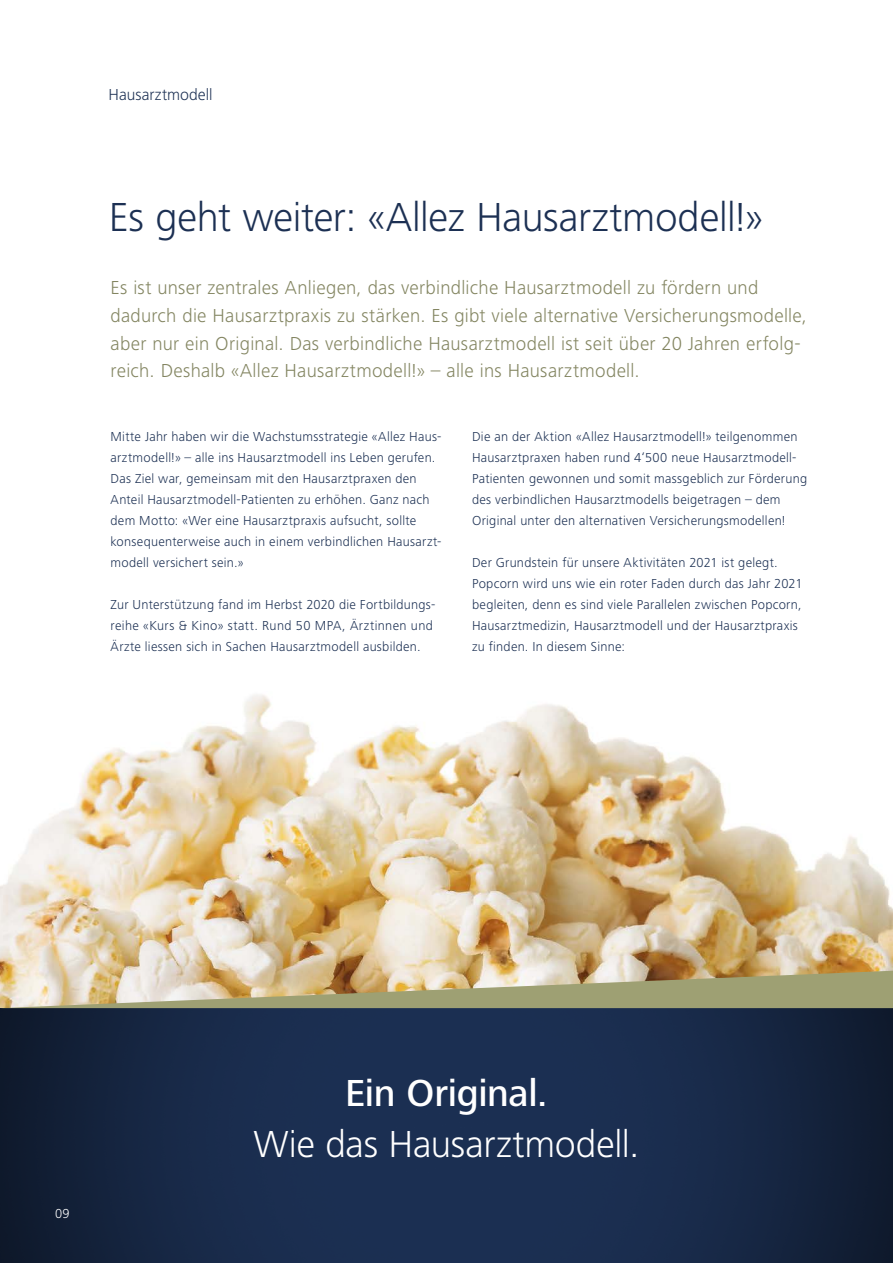
<style>
.page{position:relative;width:893px;height:1263px;background:#fff}
.page>*{position:absolute;margin:0;border:0;box-sizing:border-box;transform-origin:0 0}
.t1{font:300 42px "Frutiger Next LT";letter-spacing:-.01em;color:#1c3053}
.t2{font:300 39px "Frutiger Next LT";letter-spacing:-.01em;color:#fff}
.t3{font:500 39px "Frutiger Next LT";letter-spacing:-.01em;color:#fff}
.t4{font:300 19.5px/27.8px "Frutiger Next LT";letter-spacing:.01em;color:#838561}
.t5{font:300 16.5px "Frutiger Next LT";color:#1c3053}
.t6{font:300 13.5px/21px "Frutiger Next LT";letter-spacing:.02em;color:#1c3053}
.t7{font:300 13.5px "Frutiger Next LT";color:#fff}
</style>
<div class="page">
<img style="left:0;top:694px;width:893px;height:277px">
<svg style="left:0;top:1008px;width:893px;height:255px;background:#172947"></svg>
<svg style="left:0;top:971px;width:893px;height:37px;background:#bbb189"></svg>
<p class="t5" style="left:109px;top:85px;width:105px">Hausarztmodell</p>
<h1 class="t1" style="left:109px;top:194px;width:655px">Es geht weiter: «Allez Hausarztmodell!»</h1>
<p class="t4" style="left:111px;top:274px;width:698px">Es ist unser zentrales Anliegen, das verbindliche Hausarztmodell zu fördern und dadurch die Hausarztpraxis zu stärken. Es gibt viele alternative Versicherungsmodelle, aber nur ein Original. Das verbindliche Hausarztmodell ist seit über 20 Jahren erfolg&shy;reich. Deshalb «Allez Hausarztmodell!» – alle ins Hausarztmodell.</p>
<p class="t6" style="left:111px;top:426px;width:332px">Mitte Jahr haben wir die Wachstumsstrategie «Allez Haus&shy;arztmodell!» – alle ins Hausarztmodell ins Leben gerufen.<br>Das Ziel war, gemeinsam mit den Hausarztpraxen den Anteil Hausarztmodell-Patienten zu erhöhen. Ganz nach dem Motto: «Wer eine Hausarztpraxis aufsucht, sollte konsequenterweise auch in einem verbindlichen Hausarzt&shy;modell versichert sein.»</p>
<p class="t6" style="left:111px;top:594px;width:326px">Zur Unterstützung fand im Herbst 2020 die Fortbildungs&shy;reihe «Kurs &amp; Kino» statt. Rund 50 MPA, Ärztinnen und<br>Ärzte liessen sich in Sachen Hausarztmodell ausbilden.</p>
<p class="t6" style="left:472px;top:426px;width:337px">Die an der Aktion «Allez Hausarztmodell!» teilgenommen Hausarztpraxen haben rund 4‘500 neue Hausarztmodell-Patienten gewonnen und somit massgeblich zur Förderung des verbindlichen Hausarztmodells beigetragen – dem Original unter den alternativen Versicherungsmodellen!</p>
<p class="t6" style="left:472px;top:552px;width:332px">Der Grundstein für unsere Aktivitäten 2021 ist gelegt.<br>Popcorn wird uns wie ein roter Faden durch das Jahr 2021 begleiten, denn es sind viele Parallelen zwischen Popcorn, Hausarztmedizin, Hausarztmodell und der Hausarztpraxis zu finden. In diesem Sinne:</p>
<p class="t7" style="left:55px;top:1206px;width:16px">09</p>
<h2 class="t3" style="left:345px;top:1072px;width:204px">Ein Original.</h2>
<h2 class="t2" style="left:254px;top:1123px;width:387px">Wie das Hausarztmodell.</h2>
</div>
